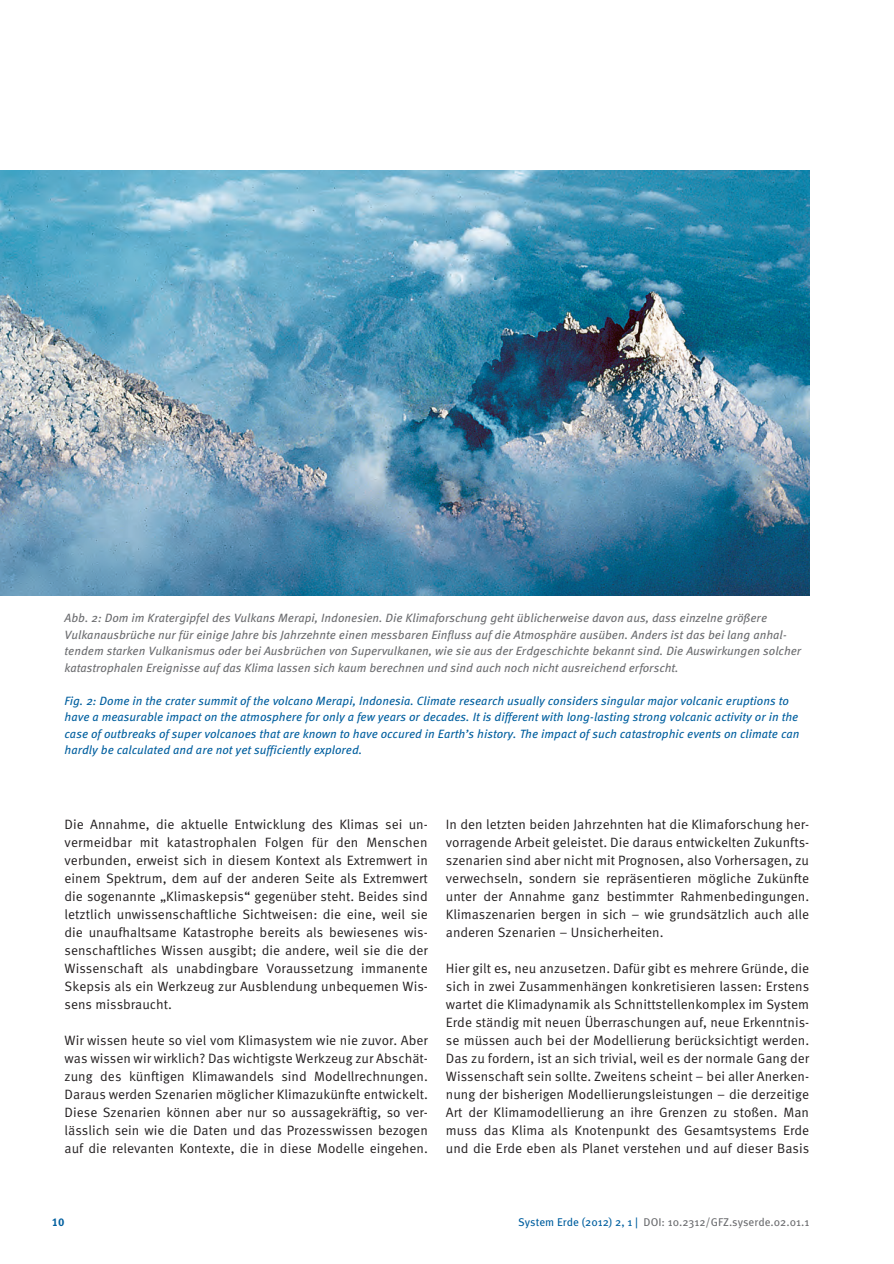
<style>
.page{position:relative;width:894px;height:1264px;background:#fff}
.page>*{position:absolute;margin:0;border:0;box-sizing:border-box;transform-origin:0 0}
.t1{font:13.5px/18px "Meta Pro";color:#231f20;text-align:justify}
.t2{font:italic 12px/16.5px "Meta Pro";color:#6c6d70}
.t3{font:italic 12px/16.5px "Meta Pro";color:#005f9f}
.t4{font:11.25px "Meta Pro";color:#6c6d70}
.t5{font:700 11.25px "Meta Pro";color:#005f9f}
.s1{color:#005f9f}
</style>
<div class="page">
<img style="left:0;top:171px;width:809px;height:424px">
<p class="t2" style="left:65px;top:610px;width:738px">Abb. 2: Dom im Kratergipfel des Vulkans Merapi, Indonesien. Die Klimaforschung geht üblicherweise davon aus, dass einzelne größere Vulkanausbrüche nur für einige Jahre bis Jahrzehnte einen messbaren Einfluss auf die Atmosphäre ausüben. Anders ist das bei lang anhal&shy;tendem starken Vulkanismus oder bei Ausbrüchen von Supervulkanen, wie sie aus der Erdgeschichte bekannt sind. Die Auswirkungen solcher katastrophalen Ereignisse auf das Klima lassen sich kaum berechnen und sind auch noch nicht ausreichend erforscht.</p>
<p class="t3" style="left:65px;top:692px;width:736px">Fig. 2: Dome in the crater summit of the volcano Merapi, Indonesia. Climate research usually considers singular major volcanic eruptions to have a measurable impact on the atmosphere for only a few years or decades. It is different with long-lasting strong volcanic activity or in the case of outbreaks of super volcanoes that are known to have occured in Earth’s history. The impact of such catastrophic events on climate can hardly be calculated and are not yet sufficiently explored.</p>
<p class="t1" style="left:65px;top:815px;width:365px">Die Annahme, die aktuelle Entwicklung des Klimas sei un&shy;vermeidbar mit katastrophalen Folgen für den Menschen verbunden, erweist sich in diesem Kontext als Extremwert in einem Spektrum, dem auf der anderen Seite als Extremwert die sogenannte „Klimaskepsis“ gegenüber steht. Beides sind letztlich unwissenschaftliche Sichtweisen: die eine, weil sie die unaufhaltsame Katastrophe bereits als bewiesenes wis&shy;senschaftliches Wissen ausgibt; die andere, weil sie die der Wissenschaft als unabdingbare Voraussetzung immanente Skepsis als ein Werkzeug zur Ausblendung unbequemen Wis&shy;sens missbraucht.</p>
<p class="t1" style="left:65px;top:1031px;width:365px">Wir wissen heute so viel vom Klimasystem wie nie zuvor. Aber was wissen wir wirklich? Das wichtigste Werkzeug zur Abschät&shy;zung des künftigen Klimawandels sind Modellrechnungen.<br>Daraus werden Szenarien möglicher Klimazukünfte entwickelt.<br>Diese Szenarien können aber nur so aussagekräftig, so ver&shy;lässlich sein wie die Daten und das Prozesswissen bezogen auf die relevanten Kontexte, die in diese Modelle eingehen.</p>
<p class="t1" style="left:446px;top:815px;width:365px">In den letzten beiden Jahrzehnten hat die Klimaforschung her&shy;vorragende Arbeit geleistet. Die daraus entwickelten Zukunfts&shy;szenarien sind aber nicht mit Prognosen, also Vorhersagen, zu verwechseln, sondern sie repräsentieren mögliche Zukünfte unter der Annahme ganz bestimmter Rahmenbedingungen.<br>Klimaszenarien bergen in sich – wie grundsätzlich auch alle anderen Szenarien – Unsicherheiten.</p>
<p class="t1" style="left:446px;top:959px;width:365px">Hier gilt es, neu anzusetzen. Dafür gibt es mehrere Gründe, die sich in zwei Zusammenhängen konkretisieren lassen: Erstens wartet die Klimadynamik als Schnittstellenkomplex im System Erde ständig mit neuen Überraschungen auf, neue Erkenntnis&shy;se müssen auch bei der Modellierung berücksichtigt werden.<br>Das zu fordern, ist an sich trivial, weil es der normale Gang der Wissenschaft sein sollte. Zweitens scheint – bei aller Anerken&shy;nung der bisherigen Modellierungsleistungen – die derzeitige Art der Klimamodellierung an ihre Grenzen zu stoßen. Man muss das Klima als Knotenpunkt des Gesamtsystems Erde und die Erde eben als Planet verstehen und auf dieser Basis</p>
<p class="t5" style="left:52px;top:1214px;width:14px">10</p>
<p class="t4" style="left:518px;top:1214px;width:292px"><span class="s1">System Erde (2012) 2, 1 |</span> DOI: 10.2312/GFZ.syserde.02.01.1</p>
</div>
